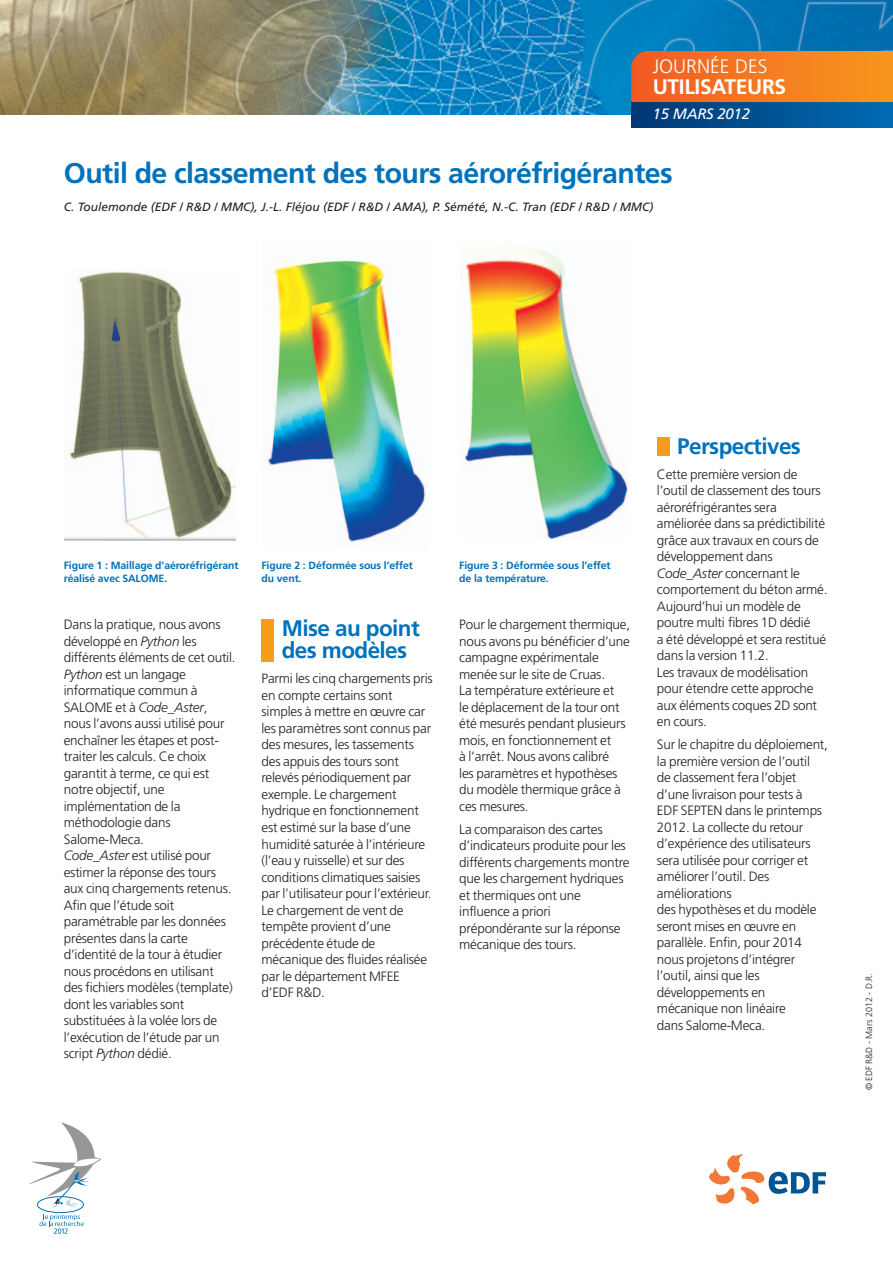
<style>
.page{position:relative;width:893px;height:1263px;background:#fff}
.page>*{position:absolute;margin:0;border:0;box-sizing:border-box;transform-origin:0 0}
.t1{font:700 28.5px "Frutiger";letter-spacing:-.02em;color:#0072bc}
.t2{font:700 22.5px/22.5px "Frutiger";letter-spacing:-.025em;color:#0072bc}
.t3{font:700 21px "Frutiger";letter-spacing:-.015em;color:#fff}
.t4{font:300 19.5px "Frutiger";color:#fff}
.t5{font:italic 15px "Frutiger";letter-spacing:-.015em;color:#fff}
.t6{font:300 13.5px/16.5px "Frutiger";letter-spacing:-.015em;color:#231f20}
.t7{font:italic 12px "Frutiger";color:#231f20}
.t8{font:700 10.5px/12.8px "Frutiger";letter-spacing:-.01em;color:#0072bc}
.t9{font:300 9px "Frutiger";color:#231f20}
.s1{font-style:italic}
</style>
<div class="page">
<div style="left:37px;top:1196px;width:47px;height:17px;border:1px solid #0772b4;border-radius:50%"></div>
<svg style="left:30px;top:1122px;width:72px;height:86px"></svg>
<svg style="left:39px;top:1214px;width:45px;height:20px"></svg>
<svg style="left:709px;top:1154px;width:117px;height:50px"></svg>
<img style="left:0;top:0;width:893px;height:115px">
<div style="left:631px;top:102px;width:262px;height:26px;background:linear-gradient(to right,#003873,#006bb2)"></div>
<svg style="left:631px;top:51px;width:262px;height:51px;background:#f27920"></svg>
<img style="left:64px;top:271px;width:172px;height:270px">
<img style="left:268px;top:259px;width:158px;height:283px">
<img style="left:461px;top:246px;width:167px;height:293px">
<div style="left:657px;top:437px;width:13px;height:18px;background:#f89c1c"></div>
<div style="left:261px;top:619px;width:13px;height:43px;background:#f89c1c"></div>
<p class="t4" style="left:653px;top:58px;width:116px">JOURNÉE DES</p>
<p class="t3" style="left:653px;top:78px;width:135px">UTILISATEURS</p>
<p class="t5" style="left:653px;top:107px;width:99px">15 MARS 2012</p>
<p class="t1" style="left:64px;top:162px;width:610px">Outil de classement des tours aéroréfrigérantes</p>
<p class="t7" style="left:64px;top:202px;width:591px">C. Toulemonde (EDF / R&amp;D / MMC), J.-L. Fléjou (EDF / R&amp;D / AMA), P. Sémété, N.-C. Tran (EDF / R&amp;D / MMC)</p>
<p class="t8" style="left:64px;top:560px;width:176px">Figure 1 : Maillage d’aéroréfrigérant réalisé avec SALOME.</p>
<p class="t6" style="left:64px;top:617px;width:173px">Dans la pratique, nous avons développé en <span class="s1">Python</span> les différents éléments de cet outil.<br><span class="s1">Python</span> est un langage informatique commun à<br>SALOME et à <span class="s1">Code_Aster</span>, nous l’avons aussi utilisé pour enchaîner les étapes et post&shy;traiter les calculs. Ce choix garantit à terme, ce qui est notre objectif, une implémentation de la méthodologie dans<br>Salome-Meca.<br><span class="s1">Code_Aster</span> est utilisé pour estimer la réponse des tours aux cinq chargements retenus.<br>Afin que l’étude soit paramétrable par les données présentes dans la carte d’identité de la tour à étudier nous procédons en utilisant des fichiers modèles (template) dont les variables sont substituées à la volée lors de l’exécution de l’étude par un script <span class="s1">Python</span> dédié.</p>
<p class="t8" style="left:261px;top:560px;width:153px">Figure 2 : Déformée sous l’effet du vent.</p>
<p class="t8" style="left:459px;top:560px;width:153px">Figure 3 : Déformée sous l’effet de la température.</p>
<p class="t2" style="left:282px;top:619px;width:140px">Mise au point des modèles</p>
<p class="t6" style="left:261px;top:671px;width:173px">Parmi les cinq chargements pris en compte certains sont simples à mettre en œuvre car les paramètres sont connus par des mesures, les tassements des appuis des tours sont relevés périodiquement par exemple. Le chargement hydrique en fonctionnement est estimé sur la base d’une humidité saturée à l’intérieure (l’eau y ruisselle) et sur des conditions climatiques saisies par l’utilisateur pour l’extérieur.<br>Le chargement de vent de tempête provient d’une précédente étude de mécanique des fluides réalisée par le département MFEE d’EDF R&amp;D.</p>
<p class="t6" style="left:459px;top:617px;width:172px">Pour le chargement thermique, nous avons pu bénéficier d’une campagne expérimentale menée sur le site de Cruas.<br>La température extérieure et<br>le déplacement de la tour ont été mesurés pendant plusieurs mois, en fonctionnement et<br>à l’arrêt. Nous avons calibré<br>les paramètres et hypothèses du modèle thermique grâce à ces mesures.</p>
<p class="t6" style="left:459px;top:822px;width:172px">La comparaison des cartes d’indicateurs produite pour les différents chargements montre que les chargement hydriques et thermiques ont une influence a priori prépondérante sur la réponse mécanique des tours.</p>
<p class="t2" style="left:677px;top:436px;width:125px">Perspectives</p>
<p class="t6" style="left:657px;top:467px;width:172px">Cette première version de l’outil de classement des tours aéroréfrigérantes sera améliorée dans sa prédictibilité grâce aux travaux en cours de développement dans<br><span class="s1">Code_Aster</span> concernant le comportement du béton armé.<br>Aujourd’hui un modèle de poutre multi fibres 1D dédié<br>a été développé et sera restitué dans la version 11.2.<br>Les travaux de modélisation pour étendre cette approche aux éléments coques 2D sont en cours.</p>
<p class="t6" style="left:657px;top:737px;width:172px">Sur le chapitre du déploiement, la première version de l’outil<br>de classement fera l’objet d’une livraison pour tests à<br>EDF SEPTEN dans le printemps<br>2012. La collecte du retour d’expérience des utilisateurs sera utilisée pour corriger et améliorer l’outil. Des améliorations<br>des hypothèses et du modèle seront mises en œuvre en parallèle. Enfin, pour 2014 nous projetons d’intégrer l’outil, ainsi que les développements en mécanique non linéaire<br>dans Salome-Meca.</p>
<p class="t9" style="left:865px;top:1090px;width:119px;rotate:-90deg">© EDF R&amp;D - Mars 2012 - D.R.</p>
</div>
